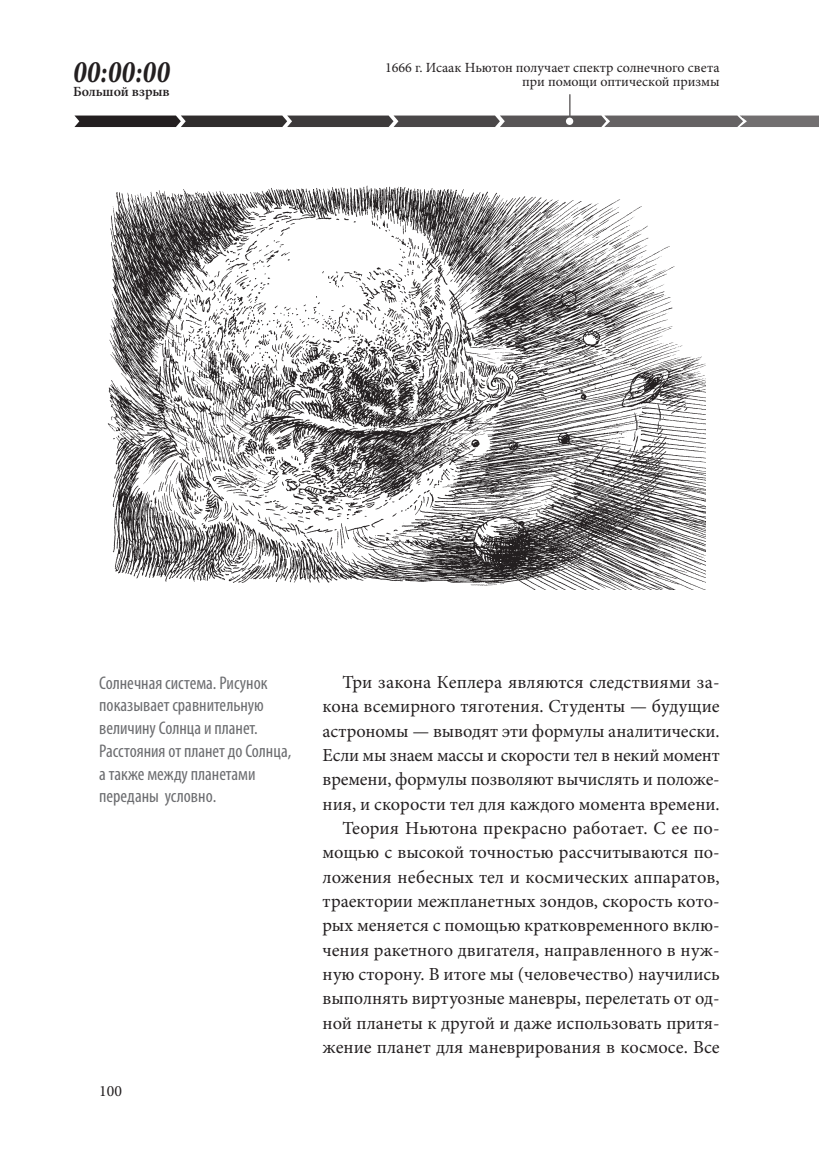
<style>
.page{position:relative;width:819px;height:1156px;background:#fff}
.page>*{position:absolute;margin:0;border:0;box-sizing:border-box;transform-origin:0 0}
.t1{font:italic 700 31.5px "Minion Pro";color:#231f20;scale:.86 1}
.Основной_текст{font:18.38px/24.3px "Minion Pro";color:#231f20;text-align:justify}
.pic_nazv{font:condensed 18.38px/22.8px "Myriad Pro";color:#6c6d70}
.t2{font:15.75px "Minion Pro";color:#231f20}
.Текст_хронология{font:14px/14px "Minion Pro";color:#231f20;text-align:right}
.t3{font:600 14px "Minion Pro";color:#231f20}
</style>
<div class="page">
<img style="left:107px;top:185px;width:598px;height:405px">
<svg style="left:74px;top:94px;width:745px;height:33px"></svg>
<h1 class="t1" style="left:73px;top:50px;width:114px">00:00:00</h1>
<p class="t3" style="left:73px;top:82px;width:98px">Большой взрыв</p>
<p class="Текст_хронология" style="left:385px;top:60px;width:336px">1666 г. Исаак Ньютон получает спектр солнечного света при помощи оптической призмы</p>
<p class="pic_nazv" style="left:99px;top:671px;width:193px">Солнечная система. Рисунок показывает сравнительную величину Солнца и планет.<br>Расстояния от планет до Солнца, а также между планетами переданы условно.</p>
<p class="t2" style="left:99px;top:1080px;width:24px">100</p>
<p class="Основной_текст" style="left:322px;top:670px;width:398px;text-indent:20px">Три закона Кеплера являются следствиями за&shy;кона всемирного тяготения. Студенты — будущие астрономы — выводят эти формулы аналитически.<br>Если мы знаем массы и скорости тел в некий момент времени, формулы позволяют вычислять и положе&shy;ния, и скорости тел для каждого момента времени.</p>
<p class="Основной_текст" style="left:322px;top:816px;width:398px;text-indent:20px">Теория Ньютона прекрасно работает. С ее по&shy;мощью с высокой точностью рассчитываются по&shy;ложения небесных тел и космических аппаратов, траектории межпланетных зондов, скорость кото&shy;рых меняется с помощью кратковременного вклю&shy;чения ракетного двигателя, направленного в нуж&shy;ную сторону. В итоге мы (человечество) научились выполнять виртуозные маневры, перелетать от од&shy;ной планеты к другой и даже использовать притя&shy;жение планет для маневрирования в космосе. Все</p>
</div>
